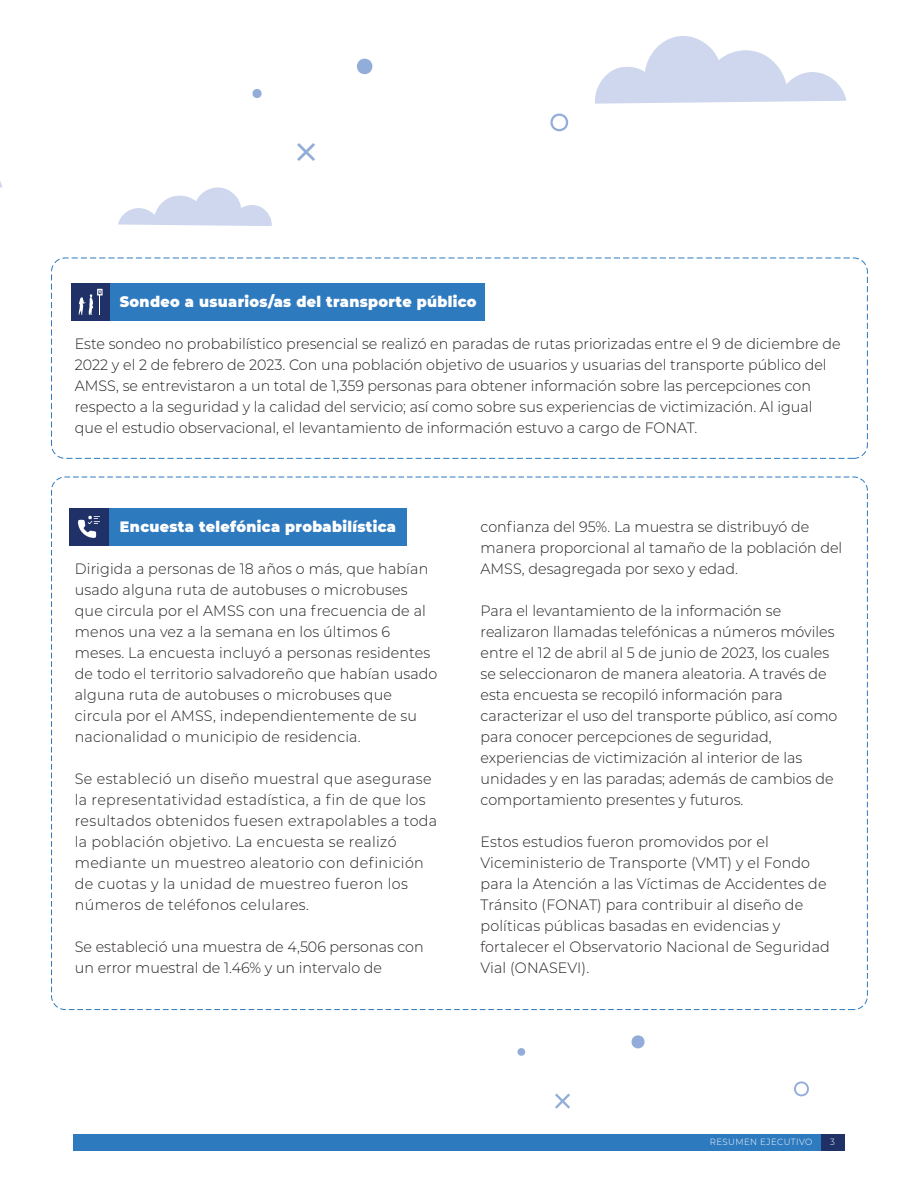
<style>
.page{position:relative;width:918px;height:1188px;background:#fff}
.page>*{position:absolute;margin:0;border:0;box-sizing:border-box;transform-origin:0 0}
.t1{font:300 15px/21px "Montserrat";color:#231f20;scale:.95 1}
.t2{font:300 15px/21px "Montserrat";letter-spacing:.025em;color:#231f20;scale:.95 1}
.t3{font:900 15px "Montserrat";letter-spacing:.025em;color:#fff;scale:.95 1}
.t4{font:300 9px "Montserrat";letter-spacing:.05em;color:#fff;scale:.95 1}
</style>
<div class="page">
<div style="left:74px;top:1134px;width:747px;height:17px;background:#2e7abf"></div>
<div style="left:821px;top:1134px;width:23px;height:17px;background:#203168"></div>
<div style="left:71px;top:283px;width:40px;height:37px;background:#203168"></div>
<div style="left:69px;top:508px;width:40px;height:37px;background:#203168"></div>
<div style="left:109px;top:508px;width:298px;height:37px;background:#2e7abf"></div>
<svg style="left:118px;top:187px;width:154px;height:39px"></svg>
<svg style="left:595px;top:36px;width:251px;height:68px"></svg>
<svg style="left:297px;top:143px;width:18px;height:18px"></svg>
<svg style="left:550px;top:114px;width:19px;height:18px"></svg>
<svg style="left:357px;top:58px;width:16px;height:17px"></svg>
<svg style="left:252px;top:89px;width:10px;height:9px"></svg>
<svg style="left:555px;top:1094px;width:15px;height:15px"></svg>
<svg style="left:794px;top:1082px;width:15px;height:15px"></svg>
<svg style="left:631px;top:1035px;width:14px;height:14px"></svg>
<svg style="left:517px;top:1048px;width:9px;height:8px"></svg>
<svg style="left:78px;top:516px;width:22px;height:22px"></svg>
<div style="left:110px;top:283px;width:375px;height:37px;background:#2e7abf"></div>
<div style="left:51px;top:258px;width:817px;height:201px;border:1px dashed #2e7abf;border-radius:14px"></div>
<svg style="left:78px;top:289px;width:25px;height:26px"></svg>
<p class="t3" style="left:120px;top:290px;width:377px">Sondeo a usuarios/as del transporte público</p>
<p class="t1" style="left:75px;top:332px;width:807px">Este sondeo no probabilístico presencial se realizó en paradas de rutas priorizadas entre el 9 de diciembre de 2022 y el 2 de febrero de 2023. Con una población objetivo de usuarios y usuarias del transporte público del AMSS, se entrevistaron a un total de 1,359 personas para obtener información sobre las percepciones con respecto a la seguridad y la calidad del servicio; así como sobre sus experiencias de victimización. Al igual que el estudio observacional, el levantamiento de información estuvo a cargo de FONAT.</p>
<p class="t3" style="left:120px;top:515px;width:292px">Encuesta telefónica probabilística</p>
<p class="t1" style="left:75px;top:558px;width:383px">Dirigida a personas de 18 años o más, que habían usado alguna ruta de autobuses o microbuses que circula por el AMSS con una frecuencia de al menos una vez a la semana en los últimos 6 meses. La encuesta incluyó a personas residentes de todo el territorio salvadoreño que habían usado alguna ruta de autobuses o microbuses que circula por el AMSS, independientemente de su nacionalidad o municipio de residencia.</p>
<p class="t2" style="left:75px;top:768px;width:383px">Se estableció un diseño muestral que asegurase la representatividad estadística, a fin de que los resultados obtenidos fuesen extrapolables a toda la población objetivo. La encuesta se realizó mediante un muestreo aleatorio con definición de cuotas y la unidad de muestreo fueron los números de teléfonos celulares.</p>
<p class="t1" style="left:75px;top:936px;width:369px">Se estableció una muestra de 4,506 personas con un error muestral de 1.46% y un intervalo de</p>
<p class="t1" style="left:481px;top:516px;width:382px">confianza del 95%. La muestra se distribuyó de manera proporcional al tamaño de la población del<br>AMSS, desagregada por sexo y edad.</p>
<p class="t1" style="left:481px;top:600px;width:377px">Para el levantamiento de la información se realizaron llamadas telefónicas a números móviles entre el 12 de abril al 5 de junio de 2023, los cuales se seleccionaron de manera aleatoria. A través de esta encuesta se recopiló información para caracterizar el uso del transporte público, así como para conocer percepciones de seguridad, experiencias de victimización al interior de las unidades y en las paradas; además de cambios de comportamiento presentes y futuros.</p>
<p class="t1" style="left:481px;top:831px;width:369px">Estos estudios fueron promovidos por el Viceministerio de Transporte (VMT) y el Fondo para la Atención a las Víctimas de Accidentes de Tránsito (FONAT) para contribuir al diseño de políticas públicas basadas en evidencias y fortalecer el Observatorio Nacional de Seguridad Vial (ONASEVI).</p>
<p class="t4" style="left:710px;top:1136px;width:109px">RESUMEN EJECUTIVO</p>
<p class="t4" style="left:830px;top:1136px;width:7px">3</p>
</div>
